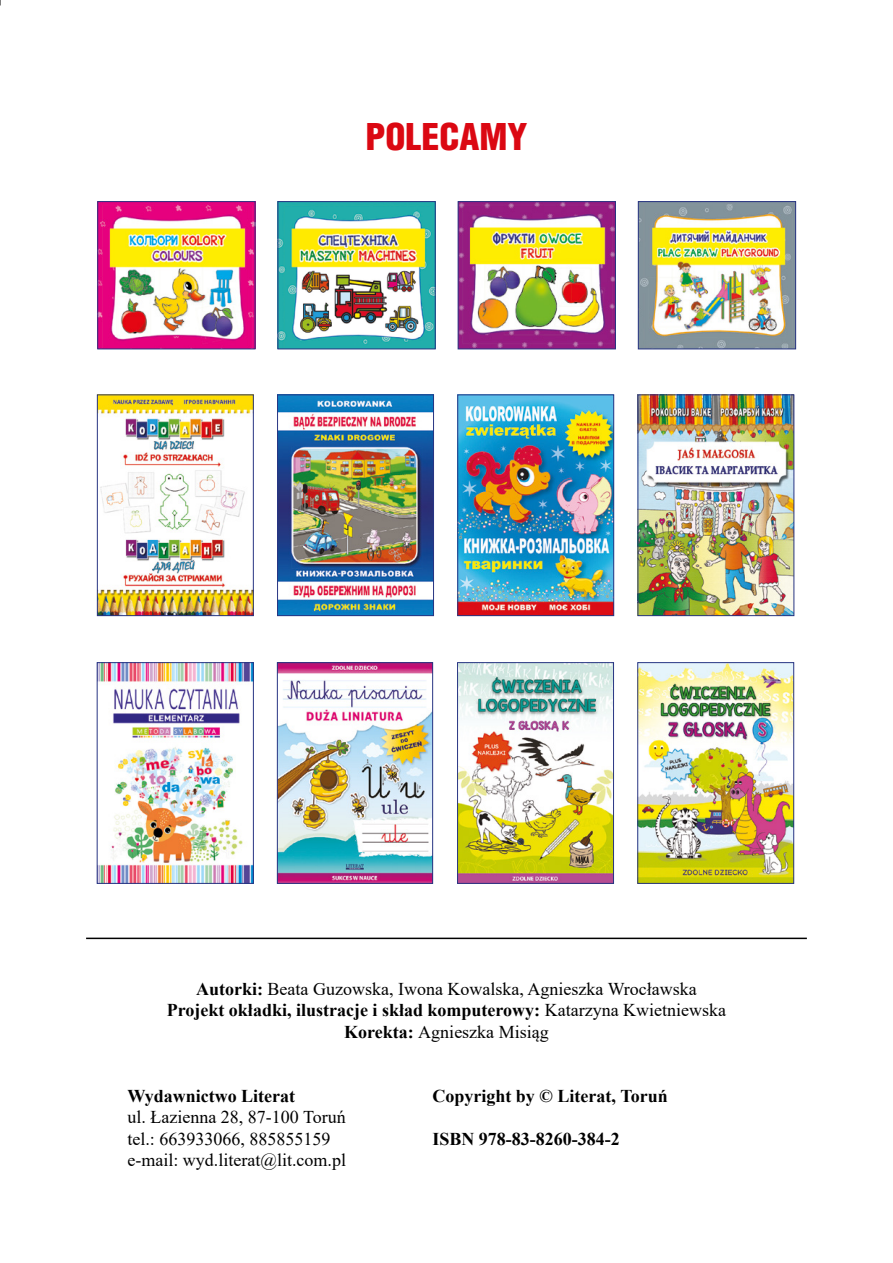
<style>
.page{position:relative;width:893px;height:1263px;background:#fff}
.page>*{position:absolute;margin:0;border:0;box-sizing:border-box;transform-origin:0 0}
.t1{font:900 36px "Switzerland Cond";color:#db0812}
.t2{font:18px/21.6px "Times New Roman";color:#000;text-align:center}
.t3{font:700 18px "Times New Roman";color:#000}
.s1{font-weight:700}
</style>
<div class="page">
<hr style="left:86px;top:937px;width:721px;height:2px;background:#000">
<img style="left:99px;top:664px;width:153px;height:218px">
<div style="left:97px;top:662px;width:157px;height:222px;border:1px solid #283583"></div>
<img style="left:279px;top:664px;width:152px;height:218px">
<div style="left:277px;top:662px;width:156px;height:222px;border:1px solid #283583"></div>
<img style="left:459px;top:664px;width:153px;height:218px">
<div style="left:457px;top:662px;width:157px;height:222px;border:1px solid #283583"></div>
<img style="left:639px;top:664px;width:153px;height:218px">
<div style="left:637px;top:662px;width:157px;height:222px;border:1px solid #283583"></div>
<img style="left:279px;top:396px;width:153px;height:218px">
<div style="left:277px;top:394px;width:157px;height:222px;border:1px solid #283583"></div>
<img style="left:99px;top:396px;width:153px;height:218px">
<div style="left:97px;top:394px;width:157px;height:222px;border:1px solid #283583"></div>
<img style="left:459px;top:396px;width:153px;height:218px">
<div style="left:457px;top:394px;width:157px;height:222px;border:1px solid #283583"></div>
<img style="left:639px;top:396px;width:153px;height:218px">
<div style="left:637px;top:394px;width:157px;height:222px;border:1px solid #283583"></div>
<img style="left:99px;top:203px;width:154px;height:144px">
<div style="left:97px;top:201px;width:158px;height:148px;border:1px solid #283583"></div>
<img style="left:640px;top:203px;width:154px;height:144px">
<div style="left:638px;top:201px;width:158px;height:148px;border:1px solid #283583"></div>
<img style="left:280px;top:203px;width:154px;height:144px">
<div style="left:278px;top:201px;width:158px;height:148px;border:1px solid #283583"></div>
<img style="left:460px;top:203px;width:154px;height:144px">
<div style="left:458px;top:201px;width:158px;height:148px;border:1px solid #283583"></div>
<p class="t1" style="left:365px;top:113px;width:164px">POLECAMY</p>
<p class="t2" style="left:167px;top:977px;width:561px"><span class="s1">Autorki:</span> Beata Guzowska, Iwona Kowalska, Agnieszka Wrocławska<br><span class="s1">Projekt okładki, ilustracje i skład komputerowy:</span> Katarzyna Kwietniewska<br><span class="s1">Korekta:</span> Agnieszka Misiąg</p>
<p class="t2" style="left:127px;top:1084px;width:220px;text-align:left"><span class="s1">Wydawnictwo Literat<br></span>ul. Łazienna 28, 87-100 Toruń tel.: 663933066, 885855159 e-mail: wyd.literat@lit.com.pl</p>
<p class="t3" style="left:432px;top:1083px;width:237px">Copyright by © Literat, Toruń</p>
<p class="t3" style="left:432px;top:1126px;width:189px">ISBN 978-83-8260-384-2</p>
</div>
